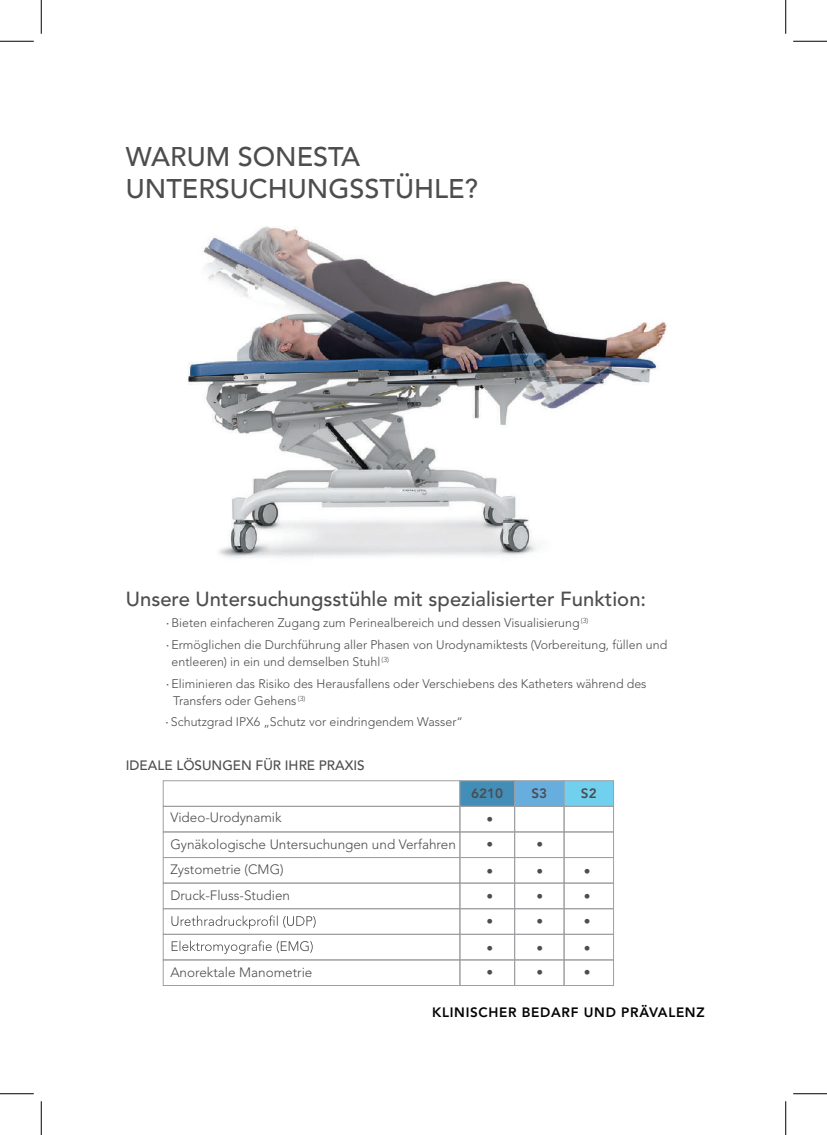
<style>
.page{position:relative;width:827px;height:1135px;background:#fff}
.page>*{position:absolute;margin:0;border:0;box-sizing:border-box;transform-origin:0 0}
.t1{font:500 27px/32.4px "Avenir";color:#4d4d4f}
.t2{font:500 20.25px "Avenir LT Std";color:#4d4d4f}
.t3{font:300 13.5px/27px "Avenir LT Std";color:#4d4d4f}
.t4{font:800 13.5px "Avenir LT Std";letter-spacing:.05em;color:#040503}
.t5{font:500 13.5px "Avenir LT Std";color:#4d4d4f}
.t6{font:800 13.5px "Avenir LT Std";color:#4d4d4f}
.t7{font:300 12.38px/21.6px "Avenir LT Std";color:#4d4d4f}
.s1{font-family:"Myriad Pro";font-weight:400}
</style>
<div class="page">
<img style="left:188px;top:226px;width:478px;height:332px">
<div style="left:163px;top:780px;width:297px;height:26px;border:1px solid #9d9fa2"></div>
<div style="left:460px;top:781px;width:55px;height:25px;background:#428eb8"></div>
<div style="left:514px;top:781px;width:50px;height:25px;background:#67aedf;border:1px solid #9d9fa2"></div>
<div style="left:564px;top:781px;width:49px;height:25px;background:#72d0ef;border:1px solid #9d9fa2"></div>
<div style="left:163px;top:806px;width:297px;height:26px;border:1px solid #9d9fa2"></div>
<div style="left:460px;top:806px;width:55px;height:26px;border:1px solid #9d9fa2"></div>
<div style="left:514px;top:806px;width:50px;height:26px;border:1px solid #9d9fa2"></div>
<div style="left:564px;top:806px;width:49px;height:26px;border:1px solid #9d9fa2"></div>
<div style="left:163px;top:832px;width:297px;height:26px;border:1px solid #9d9fa2"></div>
<div style="left:460px;top:832px;width:55px;height:26px;border:1px solid #9d9fa2"></div>
<div style="left:514px;top:832px;width:50px;height:26px;border:1px solid #9d9fa2"></div>
<div style="left:564px;top:832px;width:49px;height:26px;border:1px solid #9d9fa2"></div>
<div style="left:163px;top:857px;width:297px;height:26px;border:1px solid #9d9fa2"></div>
<div style="left:460px;top:857px;width:55px;height:26px;border:1px solid #9d9fa2"></div>
<div style="left:514px;top:857px;width:50px;height:26px;border:1px solid #9d9fa2"></div>
<div style="left:564px;top:857px;width:49px;height:26px;border:1px solid #9d9fa2"></div>
<div style="left:163px;top:883px;width:297px;height:26px;border:1px solid #9d9fa2"></div>
<div style="left:460px;top:883px;width:55px;height:26px;border:1px solid #9d9fa2"></div>
<div style="left:514px;top:883px;width:50px;height:26px;border:1px solid #9d9fa2"></div>
<div style="left:564px;top:883px;width:49px;height:26px;border:1px solid #9d9fa2"></div>
<div style="left:163px;top:908px;width:297px;height:26px;border:1px solid #9d9fa2"></div>
<div style="left:460px;top:908px;width:55px;height:26px;border:1px solid #9d9fa2"></div>
<div style="left:514px;top:908px;width:50px;height:26px;border:1px solid #9d9fa2"></div>
<div style="left:564px;top:908px;width:49px;height:26px;border:1px solid #9d9fa2"></div>
<div style="left:163px;top:934px;width:297px;height:26px;border:1px solid #9d9fa2"></div>
<div style="left:460px;top:934px;width:55px;height:26px;border:1px solid #9d9fa2"></div>
<div style="left:514px;top:934px;width:50px;height:26px;border:1px solid #9d9fa2"></div>
<div style="left:564px;top:934px;width:49px;height:26px;border:1px solid #9d9fa2"></div>
<div style="left:163px;top:960px;width:297px;height:26px;border:1px solid #9d9fa2"></div>
<div style="left:460px;top:960px;width:55px;height:26px;border:1px solid #9d9fa2"></div>
<div style="left:514px;top:960px;width:50px;height:26px;border:1px solid #9d9fa2"></div>
<div style="left:564px;top:960px;width:49px;height:26px;border:1px solid #9d9fa2"></div>
<svg style="left:171px;top:915px;width:144px;height:14px"></svg>
<svg style="left:172px;top:940px;width:141px;height:14px"></svg>
<hr style="left:0;top:41px;width:34px;height:1px;background:#000">
<hr style="left:793px;top:41px;width:34px;height:1px;background:#000">
<hr style="left:0;top:1093px;width:34px;height:1px;background:#000">
<hr style="left:793px;top:1093px;width:34px;height:1px;background:#000">
<hr style="left:41px;top:0;width:1px;height:34px;background:#000">
<hr style="left:41px;top:1101px;width:1px;height:34px;background:#000">
<hr style="left:785px;top:0;width:1px;height:34px;background:#000">
<hr style="left:785px;top:1101px;width:1px;height:34px;background:#000">
<h1 class="t1" style="left:126px;top:139px;width:354px">WARUM SONESTA<br>UNTERSUCHUNGSSTÜHLE?</h1>
<h2 class="t2" style="left:126px;top:587px;width:522px">Unsere Untersuchungsstühle mit spezialisierter Funktion:</h2>
<p class="t7" style="left:166px;top:612px;width:502px"><span class="s1">·</span> Bieten einfacheren Zugang zum Perinealbereich und dessen Visualisierung <sup>(3)<br></sup><span class="s1">·</span> Ermöglichen die Durchführung aller Phasen von Urodynamiktests (Vorbereitung, füllen und</p>
<p class="t7" style="left:166px;top:651px;width:481px;text-indent:5px">entleeren) in ein und demselben Stuhl <sup>(3)<br></sup><span class="s1">·</span> Eliminieren das Risiko des Herausfallens oder Verschiebens des Katheters während des</p>
<p class="t7" style="left:166px;top:690px;width:299px;text-indent:7px">Transfers oder Gehens <sup>(3)<br></sup><span class="s1">·</span> Schutzgrad IPX6 „Schutz vor eindringendem Wasser“</p>
<p class="t5" style="left:126px;top:757px;width:240px">IDEALE LÖSUNGEN FÜR IHRE PRAXIS</p>
<p class="t3" style="left:170px;top:804px;width:287px">Video-Urodynamik<br>Gynäkologische Untersuchungen und Verfahren</p>
<p class="t3" style="left:170px;top:856px;width:121px;line-height:25.8px">Zystometrie (CMG)<br>Druck-Fluss-Studien</p>
<p class="t3" style="left:170px;top:959px;width:144px">Anorektale Manometrie</p>
<p class="t6" style="left:471px;top:785px;width:33px">6210</p>
<p class="t6" style="left:531px;top:785px;width:17px">S3</p>
<p class="t3" style="left:486px;top:806px;width:8px">•</p>
<p class="t3" style="left:486px;top:831px;width:8px">•</p>
<p class="t3" style="left:536px;top:831px;width:8px">•</p>
<p class="t6" style="left:581px;top:785px;width:17px">S2</p>
<p class="t3" style="left:486px;top:858px;width:8px">•</p>
<p class="t3" style="left:536px;top:858px;width:8px">•</p>
<p class="t3" style="left:584px;top:858px;width:8px">•</p>
<p class="t3" style="left:486px;top:882px;width:8px">•</p>
<p class="t3" style="left:536px;top:882px;width:8px">•</p>
<p class="t3" style="left:584px;top:882px;width:8px">•</p>
<p class="t3" style="left:486px;top:908px;width:8px">•</p>
<p class="t3" style="left:536px;top:908px;width:8px">•</p>
<p class="t3" style="left:584px;top:908px;width:8px">•</p>
<p class="t3" style="left:486px;top:935px;width:8px">•</p>
<p class="t3" style="left:536px;top:935px;width:8px">•</p>
<p class="t3" style="left:584px;top:935px;width:8px">•</p>
<p class="t3" style="left:486px;top:959px;width:8px">•</p>
<p class="t3" style="left:536px;top:959px;width:8px">•</p>
<p class="t3" style="left:584px;top:959px;width:8px">•</p>
<p class="t4" style="left:432px;top:1004px;width:274px">KLINISCHER BEDARF UND PRÄVALENZ</p>
</div>
